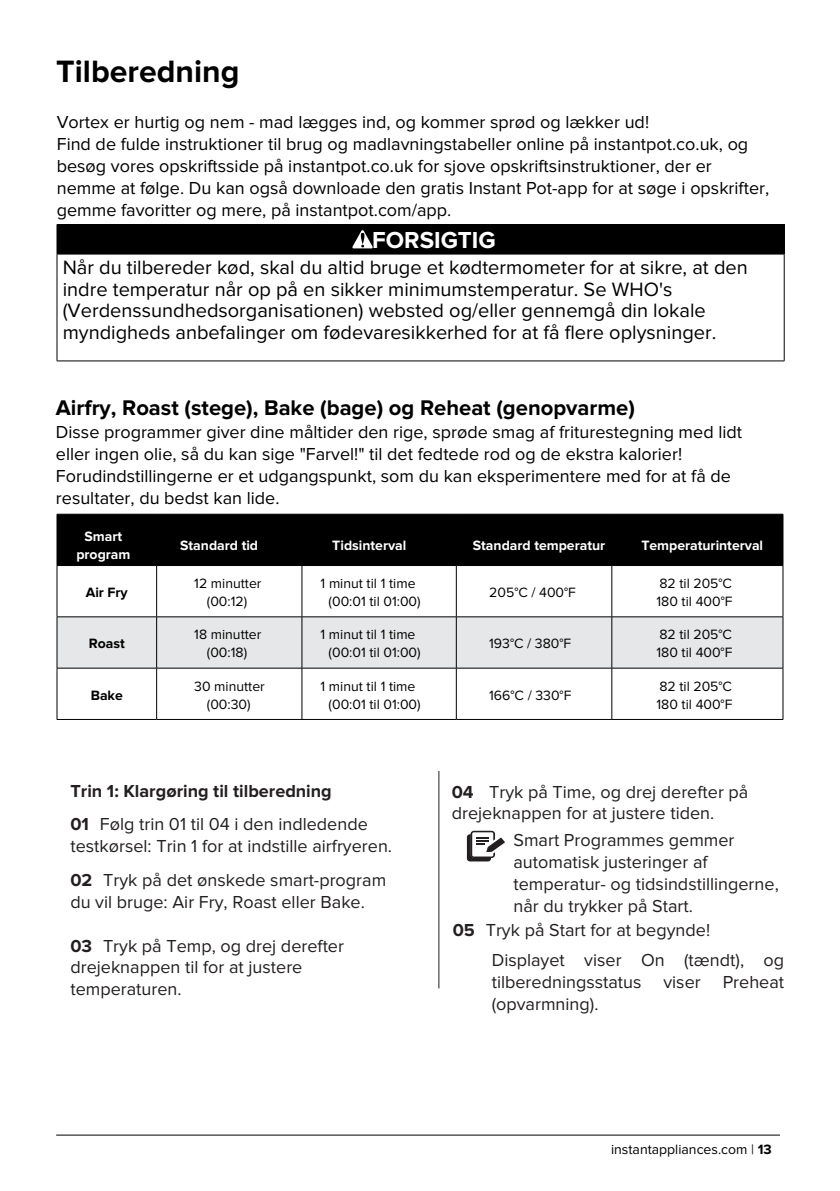
<style>
.page{position:relative;width:840px;height:1191px;background:#fff}
.page>*{position:absolute;margin:0;border:0;box-sizing:border-box;transform-origin:0 0}
.t1{font:700 32px "Proxima Nova";color:#000}
.t2{font:700 24px "Proxima Nova";color:#fff}
.t3{font:700 22px "Proxima Nova";color:#000}
.t4{font:20px/21.6px "Proxima Nova";color:#000}
.t5{font:18px/22px "Proxima Nova";color:#000}
.t6{font:18px/22px "Proxima Nova";color:#231f20}
.t7{font:700 18px/33.4px "Proxima Nova";color:#231f20}
.t8{font:14px/18px "Proxima Nova";color:#000;text-align:center}
.t9{font:700 14px/18px "Proxima Nova";color:#fff;text-align:center}
.t10{font:700 14px "Proxima Nova";color:#000}
.s1{font-weight:400}
.s2{font-weight:700}
</style>
<div class="page">
<hr style="left:56px;top:1134px;width:723px;height:1px;background:#000">
<div style="left:57px;top:224px;width:726px;height:30px;background:#000"></div>
<hr style="left:57px;top:224px;width:727px;height:1px;background:#000">
<svg style="left:783px;top:225px;width:1px;height:29px"></svg>
<hr style="left:57px;top:254px;width:727px;height:1px;background:#000">
<hr style="left:57px;top:254px;width:1px;height:107px;background:#000">
<hr style="left:783px;top:254px;width:1px;height:107px;background:#000">
<hr style="left:57px;top:360px;width:727px;height:1px;background:#000">
<svg style="left:352px;top:230px;width:21px;height:18px"></svg>
<div style="left:58px;top:515px;width:724px;height:50px;background:#000"></div>
<div style="left:58px;top:617px;width:724px;height:51px;background:#e6e7e8"></div>
<hr style="left:57px;top:514px;width:99px;height:1px;background:#000">
<hr style="left:57px;top:514px;width:1px;height:51px;background:#000">
<hr style="left:156px;top:514px;width:146px;height:1px;background:#000">
<hr style="left:156px;top:514px;width:1px;height:51px;background:#000">
<hr style="left:302px;top:514px;width:154px;height:1px;background:#000">
<hr style="left:301px;top:514px;width:1px;height:51px;background:#000">
<hr style="left:456px;top:514px;width:155px;height:1px;background:#000">
<hr style="left:455px;top:514px;width:1px;height:51px;background:#000">
<hr style="left:611px;top:514px;width:171px;height:1px;background:#000">
<hr style="left:611px;top:514px;width:1px;height:51px;background:#000">
<hr style="left:782px;top:514px;width:1px;height:51px;background:#000">
<hr style="left:57px;top:565px;width:99px;height:1px;background:#000">
<hr style="left:57px;top:566px;width:1px;height:50px;background:#000">
<hr style="left:156px;top:565px;width:146px;height:1px;background:#000">
<hr style="left:156px;top:566px;width:1px;height:50px;background:#000">
<hr style="left:302px;top:565px;width:154px;height:1px;background:#000">
<hr style="left:301px;top:566px;width:1px;height:50px;background:#000">
<hr style="left:456px;top:565px;width:155px;height:1px;background:#000">
<hr style="left:455px;top:566px;width:1px;height:50px;background:#000">
<hr style="left:611px;top:565px;width:171px;height:1px;background:#000">
<hr style="left:611px;top:566px;width:1px;height:50px;background:#000">
<hr style="left:782px;top:566px;width:1px;height:50px;background:#000">
<hr style="left:57px;top:616px;width:99px;height:1px;background:#000">
<hr style="left:57px;top:617px;width:1px;height:51px;background:#000">
<hr style="left:156px;top:616px;width:146px;height:1px;background:#000">
<hr style="left:156px;top:617px;width:1px;height:51px;background:#000">
<hr style="left:302px;top:616px;width:154px;height:1px;background:#000">
<hr style="left:301px;top:617px;width:1px;height:51px;background:#000">
<hr style="left:456px;top:616px;width:155px;height:1px;background:#000">
<hr style="left:455px;top:617px;width:1px;height:51px;background:#000">
<hr style="left:611px;top:616px;width:171px;height:1px;background:#000">
<hr style="left:611px;top:617px;width:1px;height:51px;background:#000">
<hr style="left:782px;top:617px;width:1px;height:51px;background:#000">
<hr style="left:57px;top:668px;width:99px;height:1px;background:#000">
<hr style="left:57px;top:668px;width:1px;height:51px;background:#000">
<hr style="left:156px;top:668px;width:146px;height:1px;background:#000">
<hr style="left:156px;top:668px;width:1px;height:51px;background:#000">
<hr style="left:302px;top:668px;width:154px;height:1px;background:#000">
<hr style="left:301px;top:668px;width:1px;height:51px;background:#000">
<hr style="left:456px;top:668px;width:155px;height:1px;background:#000">
<hr style="left:455px;top:668px;width:1px;height:51px;background:#000">
<hr style="left:611px;top:668px;width:171px;height:1px;background:#000">
<hr style="left:611px;top:668px;width:1px;height:51px;background:#000">
<hr style="left:782px;top:668px;width:1px;height:51px;background:#000">
<hr style="left:57px;top:719px;width:99px;height:1px;background:#000">
<hr style="left:156px;top:719px;width:146px;height:1px;background:#000">
<hr style="left:302px;top:719px;width:154px;height:1px;background:#000">
<hr style="left:456px;top:719px;width:155px;height:1px;background:#000">
<hr style="left:611px;top:719px;width:171px;height:1px;background:#000">
<hr style="left:438px;top:771px;width:1px;height:217px;background:#231f20">
<div style="left:466px;top:834px;width:24px;height:27px;background:#231f20;border-radius:3px"></div>
<svg style="left:470px;top:830px;width:34px;height:28px"></svg>
<h1 class="t1" style="left:56px;top:53px;width:185px">Tilberedning</h1>
<p class="t5" style="left:57px;top:111px;width:713px">Vortex er hurtig og nem - mad lægges ind, og kommer sprød og lækker ud!<br>Find de fulde instruktioner til brug og madlavningstabeller online på instantpot.co.uk, og besøg vores opskriftsside på instantpot.co.uk for sjove opskriftsinstruktioner, der er nemme at følge. Du kan også downloade den gratis Instant Pot-app for at søge i opskrifter, gemme favoritter og mere, på instantpot.com/app.</p>
<h2 class="t2" style="left:372px;top:227px;width:125px">FORSIGTIG</h2>
<p class="t4" style="left:63px;top:257px;width:686px">Når du tilbereder kød, skal du altid bruge et kødtermometer for at sikre, at den indre temperatur når op på en sikker minimumstemperatur. Se WHO's (Verdenssundhedsorganisationen) websted og/eller gennemgå din lokale myndigheds anbefalinger om fødevaresikkerhed for at få flere oplysninger.</p>
<p class="t3" style="left:56px;top:394px;width:580px">Airfry, Roast (stege), Bake (bage) og Reheat (genopvarme)</p>
<p class="t5" style="left:56px;top:421px;width:687px">Disse programmer giver dine måltider den rige, sprøde smag af friturestegning med lidt eller ingen olie, så du kan sige "Farvel!" til det fedtede rod og de ekstra kalorier!<br>Forudindstillingerne er et udgangspunkt, som du kan eksperimentere med for at få de resultater, du bedst kan lide.</p>
<p class="t9" style="left:76px;top:527px;width:55px">Smart program</p>
<p class="t9" style="left:180px;top:536px;width:79px">Standard tid</p>
<p class="t9" style="left:332px;top:536px;width:76px">Tidsinterval</p>
<p class="t9" style="left:472px;top:536px;width:134px">Standard temperatur</p>
<p class="t9" style="left:641px;top:536px;width:123px">Temperaturinterval</p>
<p class="t10" style="left:86px;top:584px;width:43px">Air Fry</p>
<p class="t8" style="left:194px;top:574px;width:69px">12 minutter (00:12)</p>
<p class="t8" style="left:320px;top:574px;width:101px">1 minut til 1 time (00:01 til 01:00)</p>
<p class="t8" style="left:489px;top:583px;width:88px">205°C / 400°F</p>
<p class="t8" style="left:656px;top:574px;width:77px;text-align:left">82 til 205°C<br>180 til 400°F</p>
<p class="t10" style="left:89px;top:635px;width:38px">Roast</p>
<p class="t8" style="left:194px;top:626px;width:69px">18 minutter (00:18)</p>
<p class="t8" style="left:320px;top:626px;width:101px">1 minut til 1 time (00:01 til 01:00)</p>
<p class="t8" style="left:489px;top:635px;width:83px">193°C / 380°F</p>
<p class="t8" style="left:656px;top:626px;width:77px;text-align:left">82 til 205°C<br>180 til 400°F</p>
<p class="t10" style="left:91px;top:687px;width:34px">Bake</p>
<p class="t8" style="left:194px;top:677px;width:72px">30 minutter (00:30)</p>
<p class="t8" style="left:320px;top:677px;width:101px">1 minut til 1 time (00:01 til 01:00)</p>
<p class="t8" style="left:489px;top:686px;width:84px">166°C / 330°F</p>
<p class="t8" style="left:656px;top:677px;width:77px;text-align:left">82 til 205°C<br>180 til 400°F</p>
<p class="t7" style="left:70px;top:774px;width:299px">Trin 1: Klargøring til tilberedning<br>01 <span class="s1">Følg trin 01 til 04 i den indledende</span></p>
<p class="t6" style="left:70px;top:829px;width:323px;line-height:33.4px">testkørsel: Trin 1 for at indstille airfryeren.<br><span class="s2">02</span> Tryk på det ønskede smart-program</p>
<p class="t6" style="left:70px;top:890px;width:296px">du vil bruge: Air Fry, Roast eller Bake.</p>
<p class="t6" style="left:70px;top:935px;width:275px"><span class="s2">03</span> Tryk på Temp, og drej derefter drejeknappen til for at justere temperaturen.</p>
<p class="t6" style="left:451px;top:781px;width:298px"><span class="s2">04</span> Tryk på Time, og drej derefter på drejeknappen for at justere tiden.</p>
<p class="t6" style="left:513px;top:829px;width:267px">Smart Programmes gemmer automatisk justeringer af temperatur- og tidsindstillingerne, når du trykker på Start.</p>
<p class="t6" style="left:491px;top:916px;width:294px;line-height:29.6px;text-indent:-39px"><span class="s2">05</span> Tryk på Start for at begynde!<br>Displayet viser On (tændt), og</p>
<p class="t6" style="left:491px;top:971px;width:294px">tilberedningsstatus viser Preheat (opvarmning).</p>
<p class="t8" style="left:610px;top:1140px;width:162px">instantappliances.com | <span class="s2">13</span></p>
</div>
